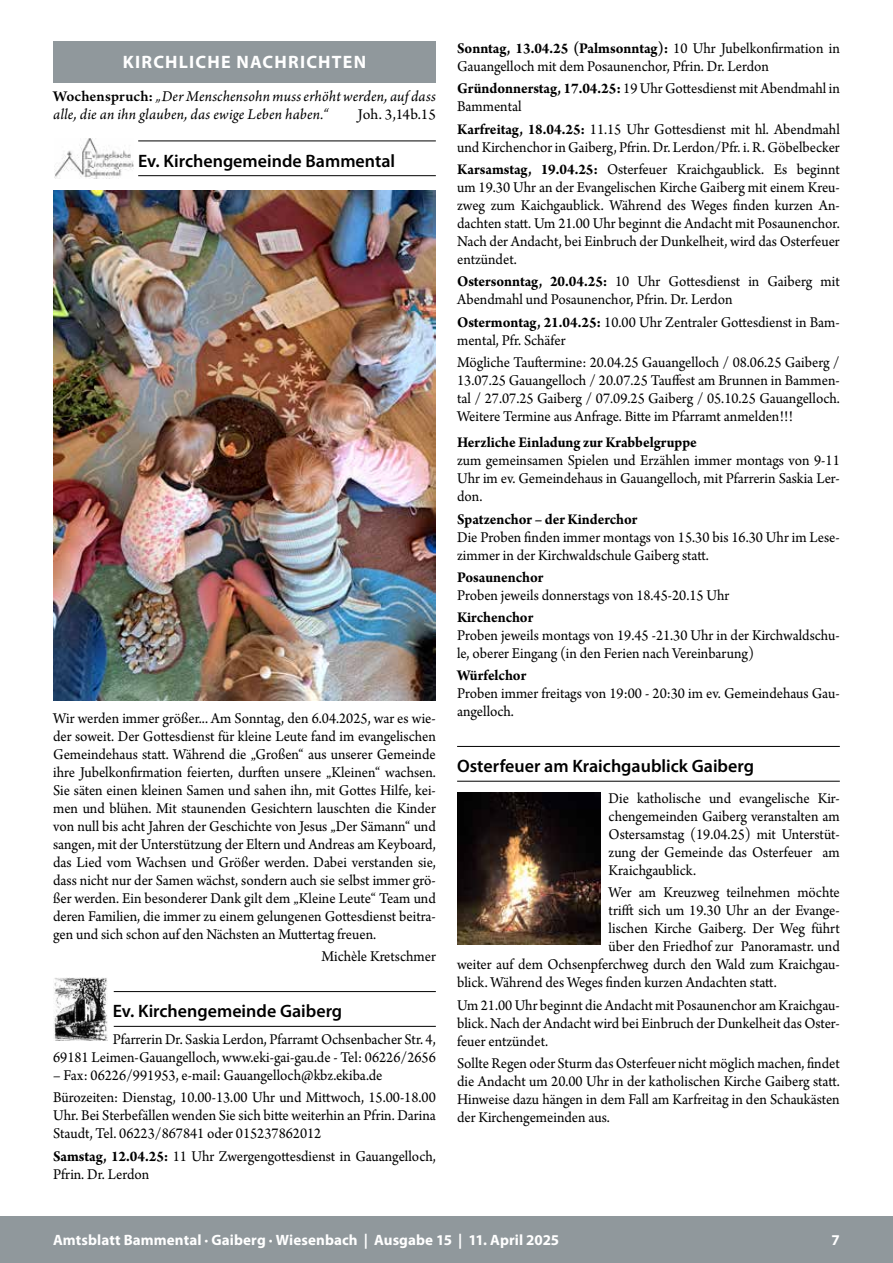
<style>
.page{position:relative;width:893px;height:1263px;background:#fff}
.page>*{position:absolute;margin:0;border:0;box-sizing:border-box;transform-origin:0 0}
.t1{font:600 18px "Myriad Pro";color:#000}
.t2{font:700 18px "Myriad Pro";letter-spacing:.065em;color:#fff}
.t3{font:15.75px/18px "Arno Pro";color:#000;scale:.95 1}
.t4{font:italic 15.75px/18px "Arno Pro";letter-spacing:.01em;color:#000}
.t5{font:700 15.75px "Arno Pro";letter-spacing:-.005em;color:#000;scale:.95 1}
.t6{font:15.75px "Arno Pro";color:#000}
.t7{font:700 15px "Myriad Pro";letter-spacing:.005em;color:#fff}
.s1{font-weight:600;font-style:normal}
.s2{font-weight:700}
</style>
<div class="page">
<div style="left:0;top:1216px;width:893px;height:47px;background:#90989c"></div>
<hr style="left:138px;top:141px;width:298px;height:1px;background:#000">
<hr style="left:138px;top:175px;width:298px;height:1px;background:#000">
<hr style="left:114px;top:991px;width:322px;height:1px;background:#000">
<hr style="left:114px;top:1026px;width:322px;height:1px;background:#000">
<div style="left:53px;top:42px;width:383px;height:41px;background:#90989c"></div>
<img style="left:54px;top:138px;width:80px;height:40px">
<img style="left:53px;top:191px;width:383px;height:510px">
<img style="left:54px;top:977px;width:54px;height:64px">
<hr style="left:457px;top:746px;width:383px;height:1px;background:#000">
<hr style="left:457px;top:781px;width:383px;height:1px;background:#000">
<img style="left:457px;top:792px;width:143px;height:152px">
<p class="t2" style="left:123px;top:51px;width:245px">KIRCHLICHE NACHRICHTEN</p>
<p class="t4" style="left:53px;top:88px;width:384px"><span class="s1">Wochenspruch:</span> „Der Menschensohn muss erhöht werden, auf dass alle, die an ihn glauben, das ewige Leben haben.“</p>
<p class="t6" style="left:358px;top:106px;width:79px">Joh. 3,14b.15</p>
<p class="t1" style="left:138px;top:149px;width:259px">Ev. Kirchengemeinde Bammental</p>
<p class="t3" style="left:53px;top:710px;width:404px;text-align:justify">Wir werden immer größer... Am Sonntag, den 6.04.2025, war es wie&shy;der soweit. Der Gottesdienst für kleine Leute fand im evangelischen Gemeindehaus statt. Während die „Großen“ aus unserer Gemeinde ihre Jubelkonfirmation feierten, durften unsere „Kleinen“ wachsen.<br>Sie säten einen kleinen Samen und sahen ihn, mit Gottes Hilfe, kei&shy;men und blühen. Mit staunenden Gesichtern lauschten die Kinder von null bis acht Jahren der Geschichte von Jesus „Der Sämann“ und sangen, mit der Unterstützung der Eltern und Andreas am Keyboard, das Lied vom Wachsen und Größer werden. Dabei verstanden sie, dass nicht nur der Samen wächst, sondern auch sie selbst immer grö&shy;ßer werden. Ein besonderer Dank gilt dem „Kleine Leute“ Team und deren Familien, die immer zu einem gelungenen Gottesdienst beitra&shy;gen und sich schon auf den Nächsten an Muttertag freuen.</p>
<p class="t3" style="left:322px;top:948px;width:122px">Michèle Kretschmer</p>
<p class="t1" style="left:113px;top:1000px;width:231px">Ev. Kirchengemeinde Gaiberg</p>
<p class="t3" style="left:53px;top:1031px;width:404px;text-align:right">Pfarrerin Dr. Saskia Lerdon, Pfarramt Ochsenbacher Str. 4,<br>69181 Leimen-Gauangelloch, www.eki-gai-gau.de - Tel: 06226/2656</p>
<p class="t3" style="left:53px;top:1065px;width:404px;line-height:22.2px">– Fax: 06226/991953, e-mail: Gauangelloch@kbz.ekiba.de<br>Bürozeiten: Dienstag, 10.00-13.00 Uhr und Mittwoch, 15.00-18.00</p>
<p class="t3" style="left:53px;top:1107px;width:404px">Uhr. Bei Sterbefällen wenden Sie sich bitte weiterhin an Pfrin. Darina<br>Staudt, Tel. 06223/867841 oder 015237862012</p>
<p class="t3" style="left:53px;top:1147px;width:404px"><span class="s2">Samstag, 12.04.25:</span> 11 Uhr Zwergengottesdienst in Gauangelloch,<br>Pfrin. Dr. Lerdon</p>
<p class="t3" style="left:457px;top:40px;width:404px"><span class="s2">Sonntag, 13.04.25 (Palmsonntag):</span> 10 Uhr Jubelkonfirmation in<br>Gauangelloch mit dem Posaunenchor, Pfrin. Dr. Lerdon</p>
<p class="t3" style="left:457px;top:81px;width:404px"><span class="s2">Gründonnerstag, 17.04.25:</span> 19 Uhr Gottesdienst mit Abendmahl in<br>Bammental</p>
<p class="t3" style="left:457px;top:121px;width:404px"><span class="s2">Karfreitag, 18.04.25:</span> 11.15 Uhr Gottesdienst mit hl. Abendmahl und Kirchenchor in Gaiberg, Pfrin. Dr. Lerdon/Pfr. i. R. Göbelbecker</p>
<p class="t3" style="left:457px;top:161px;width:404px;text-align:justify"><span class="s2">Karsamstag, 19.04.25:</span> Osterfeuer Kraichgaublick. Es beginnt um 19.30 Uhr an der Evangelischen Kirche Gaiberg mit einem Kreu&shy;zweg zum Kaichgaublick. Während des Weges finden kurzen An&shy;dachten statt. Um 21.00 Uhr beginnt die Andacht mit Posaunenchor.<br>Nach der Andacht, bei Einbruch der Dunkelheit, wird das Osterfeuer entzündet.</p>
<p class="t3" style="left:457px;top:273px;width:404px"><span class="s2">Ostersonntag, 20.04.25:</span> 10 Uhr Gottesdienst in Gaiberg mit<br>Abendmahl und Posaunenchor, Pfrin. Dr. Lerdon</p>
<p class="t3" style="left:457px;top:314px;width:404px"><span class="s2">Ostermontag, 21.04.25:</span> 10.00 Uhr Zentraler Gottesdienst in Bam&shy;mental, Pfr. Schäfer</p>
<p class="t3" style="left:457px;top:354px;width:404px;text-align:justify">Mögliche Tauftermine: 20.04.25 Gauangelloch / 08.06.25 Gaiberg / 13.07.25 Gauangelloch / 20.07.25 Tauffest am Brunnen in Bammen&shy;tal / 27.07.25 Gaiberg / 07.09.25 Gaiberg / 05.10.25 Gauangelloch.<br>Weitere Termine aus Anfrage. Bitte im Pfarramt anmelden!!!</p>
<p class="t5" style="left:457px;top:433px;width:254px">Herzliche Einladung zur Krabbelgruppe</p>
<p class="t3" style="left:457px;top:452px;width:404px;text-align:justify">zum gemeinsamen Spielen und Erzählen immer montags von 9-11<br>Uhr im ev. Gemeindehaus in Gauangelloch, mit Pfarrerin Saskia Ler&shy;don.</p>
<p class="t5" style="left:457px;top:510px;width:191px">Spatzenchor – der Kinderchor</p>
<p class="t3" style="left:457px;top:529px;width:404px">Die Proben finden immer montags von 15.30 bis 16.30 Uhr im Lese&shy;zimmer in der Kirchwaldschule Gaiberg statt.</p>
<p class="t5" style="left:457px;top:568px;width:92px">Posaunenchor</p>
<p class="t3" style="left:457px;top:587px;width:288px">Proben jeweils donnerstags von 18.45-20.15 Uhr</p>
<p class="t5" style="left:457px;top:608px;width:82px">Kirchenchor</p>
<p class="t3" style="left:457px;top:627px;width:404px">Proben jeweils montags von 19.45 -21.30 Uhr in der Kirchwaldschu&shy;le, oberer Eingang (in den Ferien nach Vereinbarung)</p>
<p class="t5" style="left:457px;top:666px;width:74px">Würfelchor</p>
<p class="t3" style="left:457px;top:685px;width:404px">Proben immer freitags von 19:00 - 20:30 im ev. Gemeindehaus Gau&shy;angelloch.</p>
<p class="t1" style="left:457px;top:755px;width:298px">Osterfeuer am Kraichgaublick Gaiberg</p>
<p class="t3" style="left:609px;top:790px;width:245px;text-align:justify">Die katholische und evangelische Kir&shy;chengemeinden Gaiberg veranstalten am Ostersamstag (19.04.25) mit Unterstüt&shy;zung der Gemeinde das Osterfeuer am Kraichgaublick.</p>
<p class="t3" style="left:609px;top:884px;width:245px">Wer am Kreuzweg teilnehmen möchte</p>
<p class="t3" style="left:609px;top:902px;width:245px">trifft sich um 19.30 Uhr an der Evange-</p>
<p class="t3" style="left:609px;top:920px;width:245px">lischen Kirche Gaiberg. Der Weg führt</p>
<p class="t3" style="left:609px;top:938px;width:245px">über den Friedhof zur Panoramastr. und</p>
<p class="t3" style="left:457px;top:956px;width:404px">weiter auf dem Ochsenpferchweg durch den Wald zum Kraichgau-</p>
<p class="t3" style="left:457px;top:974px;width:338px">blick. Während des Weges finden kurzen Andachten statt.</p>
<p class="t3" style="left:457px;top:997px;width:404px;text-align:justify">Um 21.00 Uhr beginnt die Andacht mit Posaunenchor am Kraichgau&shy;blick. Nach der Andacht wird bei Einbruch der Dunkelheit das Oster&shy;feuer entzündet.</p>
<p class="t3" style="left:457px;top:1055px;width:404px;text-align:justify">Sollte Regen oder Sturm das Osterfeuer nicht möglich machen, findet die Andacht um 20.00 Uhr in der katholischen Kirche Gaiberg statt.<br>Hinweise dazu hängen in dem Fall am Karfreitag in den Schaukästen der Kirchengemeinden aus.</p>
<p class="t7" style="left:53px;top:1230px;width:508px">Amtsblatt Bammental · Gaiberg · Wiesenbach | Ausgabe 15 | 11. April 2025</p>
<p class="t7" style="left:831px;top:1230px;width:10px">7</p>
</div>
